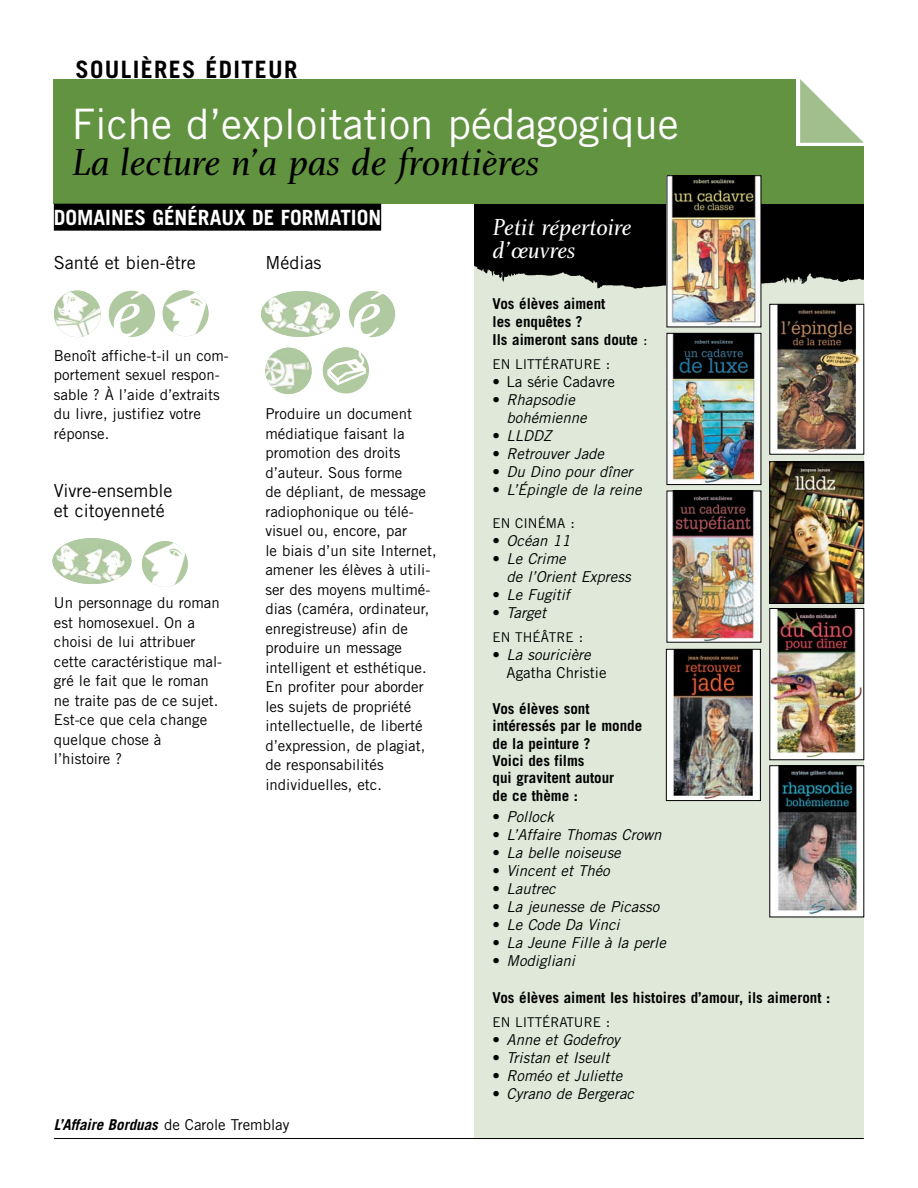
<style>
.page{position:relative;width:918px;height:1188px;background:#fff}
.page>*{position:absolute;margin:0;border:0;box-sizing:border-box;transform-origin:0 0}
.t1{font:74.25px "Charlotte Book Italic Plain";color:#fff}
.t2{font:44.4px "FF Dingbests";color:#fff}
.t3{font:42px "Trade Gothic";color:#fff}
.t4{font:39px "Charlotte Book Italic Plain";color:#000}
.t5{font:24px/22.5px "Charlotte Book Italic Plain";color:#fff}
.t6{font:700 24px "Trade Gothic";letter-spacing:.055em;color:#000}
.t7{font:700 21px "Trade Gothic";color:#fff}
.t8{font:18px/19.5px "Trade Gothic";color:#000}
.t9{font:15px/19.5px "Trade Gothic";color:#000}
.t10{font:italic 15px/18px "Trade Gothic";color:#000}
.t11{font:700 15px/17.4px "Trade Gothic";color:#000}
.t12{font:italic 700 15px "Trade Gothic";color:#000}
.t13{font:13.5px "Trade Gothic";color:#000}
.s1{font-weight:400;font-style:normal}
.s2{font-weight:400}
.s3{font-size:15px}
.s4{font-style:normal}
.s5{font-style:italic}
</style>
<div class="page">
<div style="left:475px;top:204px;width:389px;height:935px;background:#e0e9d9"></div>
<img style="left:475px;top:204px;width:389px;height:97px">
<div style="left:54px;top:79px;width:810px;height:125px;background:#629341"></div>
<div style="left:54px;top:204px;width:327px;height:27px;background:#000"></div>
<hr style="left:54px;top:1138px;width:810px;height:1px;background:#000">
<svg style="left:797px;top:79px;width:67px;height:67px"></svg>
<div style="left:109px;top:291px;width:46px;height:46px;background:#b0c9a0;border-radius:50%"></div>
<img style="left:54px;top:291px;width:47px;height:46px;border-radius:50%">
<img style="left:163px;top:290px;width:46px;height:46px;border-radius:50%">
<img style="left:52px;top:538px;width:79px;height:45px;border-radius:50%">
<img style="left:261px;top:291px;width:79px;height:45px;border-radius:50%">
<img style="left:142px;top:541px;width:46px;height:46px;border-radius:50%">
<div style="left:323px;top:347px;width:46px;height:46px;background:#b0c9a0;border-radius:50%"></div>
<img style="left:265px;top:348px;width:47px;height:46px;border-radius:50%">
<div style="left:349px;top:291px;width:46px;height:46px;background:#b0c9a0;border-radius:50%"></div>
<img style="left:669px;top:335px;width:90px;height:148px">
<div style="left:667px;top:333px;width:94px;height:152px;border:1px solid #000"></div>
<img style="left:669px;top:493px;width:90px;height:147px">
<div style="left:667px;top:491px;width:94px;height:151px;border:1px solid #000"></div>
<img style="left:669px;top:178px;width:90px;height:147px">
<div style="left:667px;top:176px;width:94px;height:151px;border:1px solid #000"></div>
<img style="left:772px;top:464px;width:90px;height:138px">
<div style="left:770px;top:462px;width:94px;height:142px;border:1px solid #000"></div>
<img style="left:772px;top:768px;width:90px;height:147px">
<div style="left:770px;top:766px;width:94px;height:151px;border:1px solid #000"></div>
<img style="left:772px;top:610px;width:90px;height:148px">
<div style="left:770px;top:608px;width:94px;height:152px;border:1px solid #000"></div>
<img style="left:772px;top:306px;width:90px;height:146px">
<div style="left:770px;top:304px;width:94px;height:150px;border:1px solid #000"></div>
<img style="left:668px;top:651px;width:91px;height:148px">
<div style="left:666px;top:649px;width:95px;height:152px;border:1px solid #000"></div>
<h3 class="t6" style="left:76px;top:60px;width:223px">SOULIÈRES ÉDITEUR</h3>
<h3 class="t3" style="left:72px;top:109px;width:608px">Fiche d’exploitation pédagogique</h3>
<h3 class="t4" style="left:72px;top:147px;width:469px">La lecture n’a pas de frontières</h3>
<h3 class="t7" style="left:54px;top:210px;width:329px">DOMAINES GÉNÉRAUX DE FORMATION</h3>
<p class="t8" style="left:54px;top:255px;width:144px">Santé et bien-être</p>
<h1 class="t1" style="left:111px;top:284px;width:32px">é</h1>
<p class="t9" style="left:54px;top:347px;width:177px">Benoît affiche-t-il un com&shy;portement sexuel respon&shy;sable ? À l’aide d’extraits du livre, justifiez votre réponse.</p>
<p class="t8" style="left:54px;top:483px;width:120px">Vivre-ensemble et citoyenneté</p>
<p class="t9" style="left:54px;top:595px;width:170px">Un personnage du roman est homosexuel. On a choisi de lui attribuer cette caractéristique mal&shy;gré le fait que le roman ne traite pas de ce sujet.<br>Est-ce que cela change quelque chose à<br>l’histoire ?</p>
<p class="t8" style="left:265px;top:255px;width:57px">Médias</p>
<h1 class="t1" style="left:352px;top:284px;width:32px">é</h1>
<h2 class="t2" style="left:324px;top:341px;width:46px">w</h2>
<p class="t9" style="left:265px;top:406px;width:173px">Produire un document médiatique faisant la promotion des droits d’auteur. Sous forme<br>de dépliant, de message radiophonique ou télé&shy;visuel ou, encore, par<br>le biais d’un site Internet, amener les élèves à utili&shy;ser des moyens multimé&shy;dias (caméra, ordinateur, enregistreuse) afin de produire un message intelligent et esthétique.<br>En profiter pour aborder les sujets de propriété intellectuelle, de liberté d’expression, de plagiat, de responsabilités individuelles, etc.</p>
<p class="t12" style="left:54px;top:1119px;width:237px">L’Affaire Borduas <span class="s1">de Carole Tremblay</span></p>
<h3 class="t5" style="left:493px;top:218px;width:141px">Petit répertoire d’œuvres</h3>
<p class="t11" style="left:493px;top:296px;width:156px;line-height:18px">Vos élèves aiment<br>les enquêtes ?<br>Ils aimeront sans doute <span class="s2">:</span></p>
<p class="t13" style="left:493px;top:359px;width:119px">EN LITTÉRATURE <span class="s3">:</span></p>
<p class="t9" style="left:493px;top:373px;width:124px">• La série Cadavre</p>
<p class="t10" style="left:507px;top:392px;width:82px;text-indent:-14px"><span class="s4">•</span> Rhapsodie bohémienne</p>
<p class="t10" style="left:493px;top:428px;width:60px"><span class="s4">•</span> LLDDZ</p>
<p class="t10" style="left:493px;top:446px;width:113px"><span class="s4">•</span> Retrouver Jade</p>
<p class="t10" style="left:493px;top:464px;width:141px"><span class="s4">•</span> Du Dino pour dîner</p>
<p class="t10" style="left:493px;top:482px;width:151px"><span class="s4">•</span> L’Épingle de la reine</p>
<p class="t13" style="left:493px;top:518px;width:84px">EN CINÉMA <span class="s3">:</span></p>
<p class="t10" style="left:493px;top:533px;width:80px"><span class="s4">•</span> Océan 11</p>
<p class="t10" style="left:507px;top:551px;width:126px;text-indent:-14px"><span class="s4">•</span> Le Crime<br>de l’Orient Express</p>
<p class="t10" style="left:493px;top:587px;width:79px"><span class="s4">•</span> Le Fugitif</p>
<p class="t10" style="left:493px;top:605px;width:55px"><span class="s4">•</span> Target</p>
<p class="t13" style="left:493px;top:632px;width:92px">EN THÉÂTRE <span class="s3">:</span></p>
<p class="t9" style="left:507px;top:647px;width:102px;line-height:18px;text-indent:-14px">• <span class="s5">La souricière<br></span>Agatha Christie</p>
<p class="t11" style="left:493px;top:701px;width:151px">Vos élèves sont intéressés par le monde de la peinture ?<br>Voici des films<br>qui gravitent autour<br>de ce thème :</p>
<p class="t10" style="left:493px;top:809px;width:63px"><span class="s4">•</span> Pollock</p>
<p class="t10" style="left:493px;top:827px;width:171px"><span class="s4">•</span> L’Affaire Thomas Crown</p>
<p class="t10" style="left:493px;top:845px;width:130px"><span class="s4">•</span> La belle noiseuse</p>
<p class="t10" style="left:493px;top:863px;width:119px"><span class="s4">•</span> Vincent et Théo</p>
<p class="t10" style="left:493px;top:881px;width:65px"><span class="s4">•</span> Lautrec</p>
<p class="t10" style="left:493px;top:899px;width:168px"><span class="s4">•</span> La jeunesse de Picasso</p>
<p class="t10" style="left:493px;top:917px;width:129px"><span class="s4">•</span> Le Code Da Vinci</p>
<p class="t10" style="left:493px;top:935px;width:175px"><span class="s4">•</span> La Jeune Fille à la perle</p>
<p class="t10" style="left:493px;top:953px;width:84px"><span class="s4">•</span> Modigliani</p>
<p class="t11" style="left:493px;top:991px;width:339px">Vos élèves aiment les histoires d’amour, ils aimeront :</p>
<p class="t13" style="left:493px;top:1017px;width:119px">EN LITTÉRATURE <span class="s3">:</span></p>
<p class="t10" style="left:493px;top:1032px;width:129px"><span class="s4">•</span> Anne et Godefroy</p>
<p class="t10" style="left:493px;top:1050px;width:118px"><span class="s4">•</span> Tristan et Iseult</p>
<p class="t10" style="left:493px;top:1068px;width:131px"><span class="s4">•</span> Roméo et Juliette</p>
<p class="t10" style="left:493px;top:1086px;width:143px"><span class="s4">•</span> Cyrano de Bergerac</p>
</div>
